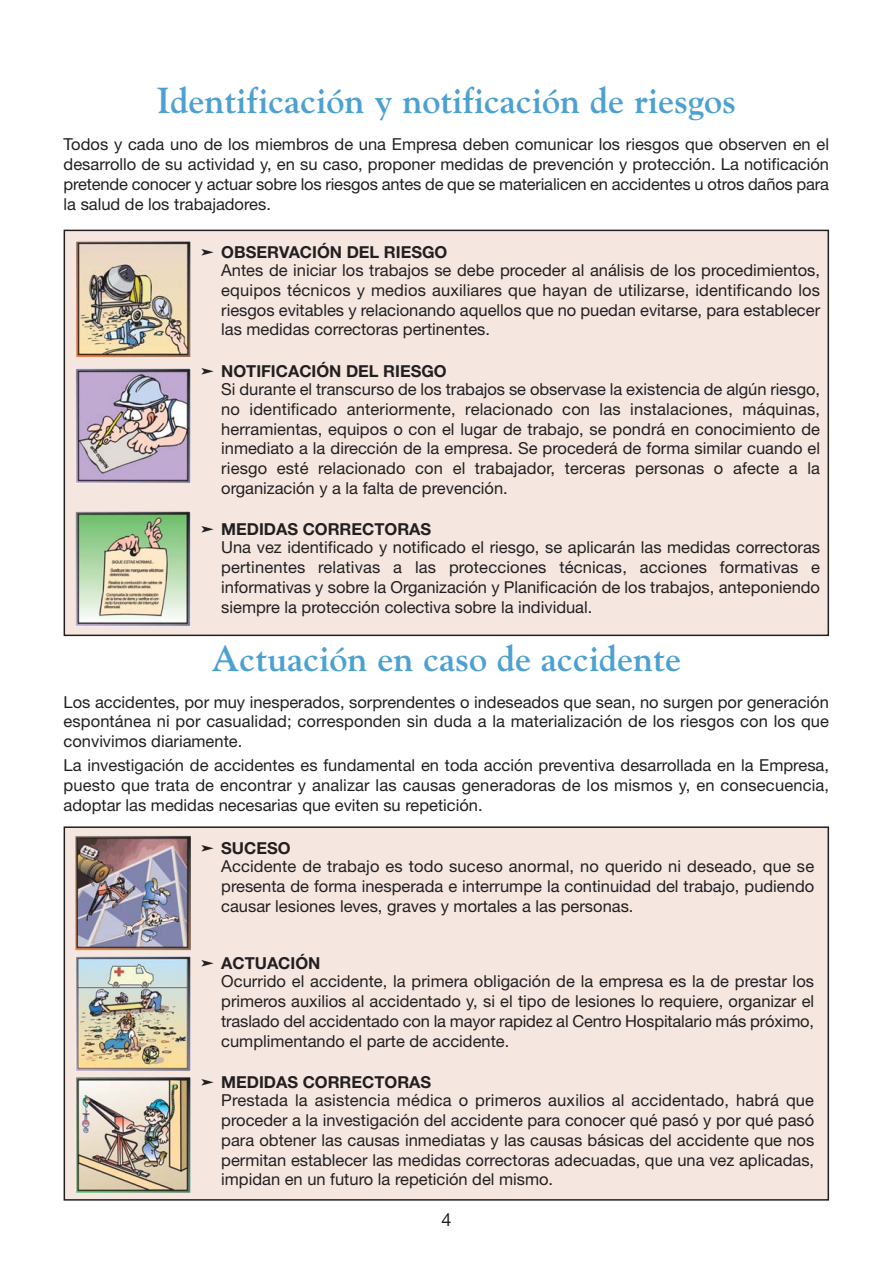
<style>
.page{position:relative;width:893px;height:1263px;background:#fff}
.page>*{position:absolute;margin:0;border:0;box-sizing:border-box;transform-origin:0 0}
.t1{font:700 36px "Goudy";color:#4ca1d2}
.t2{font:18px "Helvetica Neue";color:#231f20}
.t3{font:16.5px/19.5px "Helvetica Neue";color:#231f20}
.s1{font-family:"Monotype Sorts"}
.s2{font-weight:700}
</style>
<div class="page">
<div style="left:64px;top:230px;width:764px;height:405px;background:#f5e7e0"></div>
<div style="left:64px;top:230px;width:765px;height:406px;border:2px solid #231f20"></div>
<img style="left:76px;top:242px;width:114px;height:114px">
<img style="left:76px;top:369px;width:114px;height:115px">
<img style="left:76px;top:512px;width:114px;height:115px">
<div style="left:64px;top:827px;width:764px;height:373px;background:#f5e7e0"></div>
<div style="left:64px;top:826px;width:765px;height:375px;border:2px solid #231f20"></div>
<img style="left:76px;top:835px;width:114px;height:115px">
<img style="left:76px;top:957px;width:114px;height:114px">
<img style="left:76px;top:1078px;width:114px;height:115px">
<h1 class="t1" style="left:157px;top:87px;width:581px">Identificación y notificación de riesgos</h1>
<p class="t3" style="left:64px;top:136px;width:767px;text-align:justify">Todos y cada uno de los miembros de una Empresa deben comunicar los riesgos que observen en el desarrollo de su actividad y, en su caso, proponer medidas de prevención y protección. La notificación pretende conocer y actuar sobre los riesgos antes de que se materialicen en accidentes u otros daños para la salud de los trabajadores.</p>
<p class="t3" style="left:221px;top:244px;width:600px;text-indent:-21px"><span class="s1">➤</span> <span class="s2">OBSERVACIÓN DEL RIESGO<br></span>Antes de iniciar los trabajos se debe proceder al análisis de los procedimientos, equipos técnicos y medios auxiliares que hayan de utilizarse, identificando los riesgos evitables y relacionando aquellos que no puedan evitarse, para establecer las medidas correctoras pertinentes.</p>
<p class="t3" style="left:221px;top:363px;width:600px;text-indent:-21px"><span class="s1">➤</span> <span class="s2">NOTIFICACIÓN DEL RIESGO<br></span>Si durante el transcurso de los trabajos se observase la existencia de algún riesgo, no identificado anteriormente, relacionado con las instalaciones, máquinas, herramientas, equipos o con el lugar de trabajo, se pondrá en conocimiento de inmediato a la dirección de la empresa. Se procederá de forma similar cuando el riesgo esté relacionado con el trabajador, terceras personas o afecte a la organización y a la falta de prevención.</p>
<p class="t3" style="left:221px;top:521px;width:600px;text-indent:-21px"><span class="s1">➤</span> <span class="s2">MEDIDAS CORRECTORAS<br></span>Una vez identificado y notificado el riesgo, se aplicarán las medidas correctoras pertinentes relativas a las protecciones técnicas, acciones formativas e informativas y sobre la Organización y Planificación de los trabajos, anteponiendo siempre la protección colectiva sobre la individual.</p>
<h1 class="t1" style="left:212px;top:644px;width:471px">Actuación en caso de accidente</h1>
<p class="t3" style="left:64px;top:693px;width:767px;text-align:justify">Los accidentes, por muy inesperados, sorprendentes o indeseados que sean, no surgen por generación espontánea ni por casualidad; corresponden sin duda a la materialización de los riesgos con los que convivimos diariamente.</p>
<p class="t3" style="left:64px;top:757px;width:767px;text-align:justify">La investigación de accidentes es fundamental en toda acción preventiva desarrollada en la Empresa, puesto que trata de encontrar y analizar las causas generadoras de los mismos y, en consecuencia, adoptar las medidas necesarias que eviten su repetición.</p>
<p class="t3" style="left:221px;top:840px;width:594px;text-indent:-21px"><span class="s1">➤</span> <span class="s2">SUCESO<br></span>Accidente de trabajo es todo suceso anormal, no querido ni deseado, que se presenta de forma inesperada e interrumpe la continuidad del trabajo, pudiendo causar lesiones leves, graves y mortales a las personas.</p>
<p class="t3" style="left:221px;top:955px;width:594px;text-indent:-21px"><span class="s1">➤</span> <span class="s2">ACTUACIÓN<br></span>Ocurrido el accidente, la primera obligación de la empresa es la de prestar los primeros auxilios al accidentado y, si el tipo de lesiones lo requiere, organizar el traslado del accidentado con la mayor rapidez al Centro Hospitalario más próximo, cumplimentando el parte de accidente.</p>
<p class="t3" style="left:221px;top:1074px;width:594px;text-indent:-21px"><span class="s1">➤</span> <span class="s2">MEDIDAS CORRECTORAS<br></span>Prestada la asistencia médica o primeros auxilios al accidentado, habrá que proceder a la investigación del accidente para conocer qué pasó y por qué pasó para obtener las causas inmediatas y las causas básicas del accidente que nos permitan establecer las medidas correctoras adecuadas, que una vez aplicadas, impidan en un futuro la repetición del mismo.</p>
<p class="t2" style="left:441px;top:1213px;width:12px">4</p>
</div>
